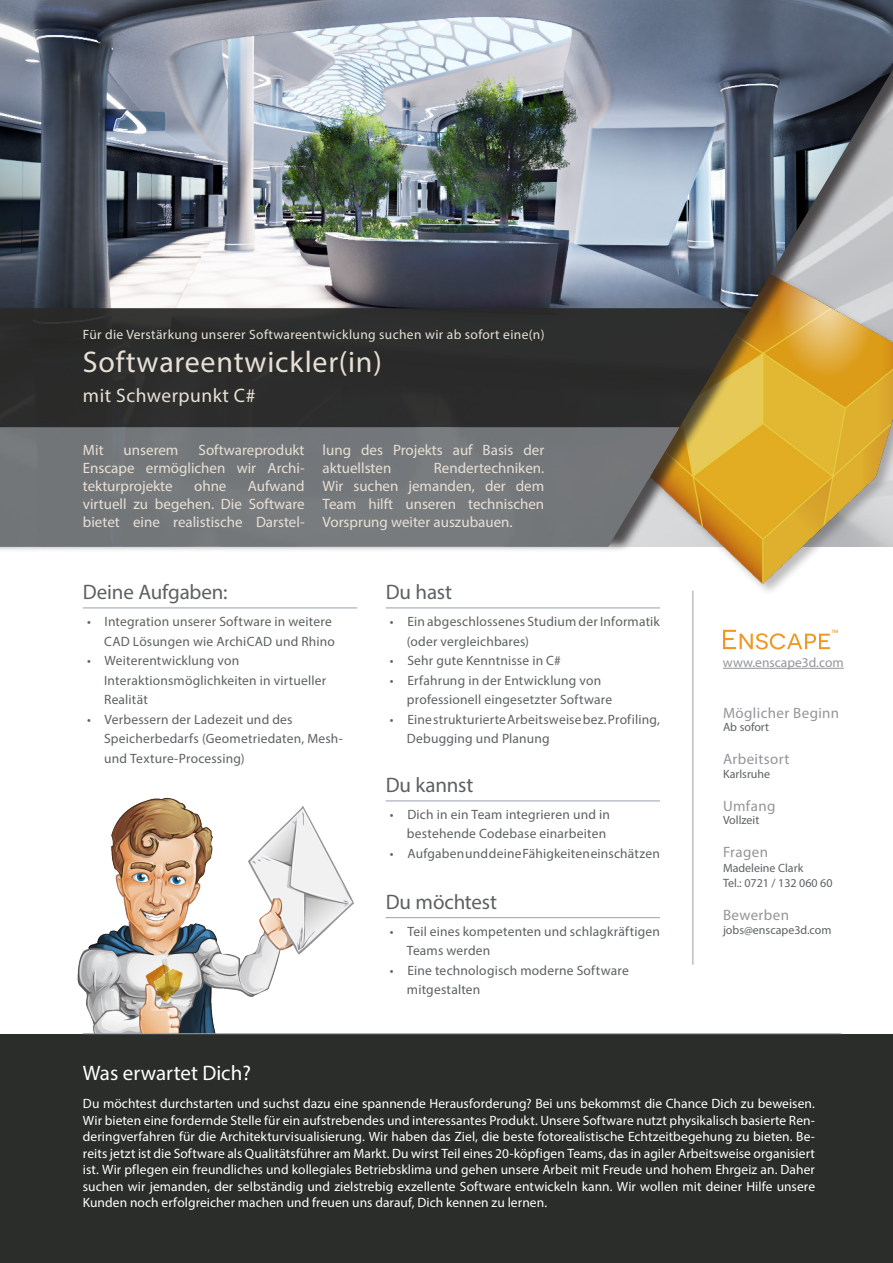
<style>
.page{position:relative;width:893px;height:1263px;background:#fff}
.page>*{position:absolute;margin:0;border:0;box-sizing:border-box;transform-origin:0 0}
.t1{font:30px "Myriad Pro";letter-spacing:.025em;color:#e8e0d6}
.t2{font:21px "Myriad Pro";letter-spacing:-.005em;color:#5d6161}
.t3{font:21px "Myriad Pro";color:#fff}
.t4{font:19.5px "Myriad Pro";letter-spacing:.025em;color:#e8e0d6}
.t5{font:15px/18px "Myriad Pro";color:#e8e0d6}
.t6{font:15px "Myriad Pro";letter-spacing:.025em;color:#939598}
.t7{font:13.5px/16.5px "Myriad Pro";letter-spacing:.005em;color:#fff;text-align:justify}
.t8{font:13.5px/19.5px "Myriad Pro";letter-spacing:.015em;color:#5d6161}
.t9{font:13.5px "Myriad Pro";letter-spacing:.025em;color:#e8e0d6}
.t10{font:13.5px "Myriad Pro";color:#939598}
.t11{font:12px "Myriad Pro";color:#5e6262}
.s1{color:#5e6262}
</style>
<div class="page">
<img style="left:77px;top:797px;width:277px;height:236px">
<div style="left:0;top:1034px;width:893px;height:229px;background:#2b2d2a"></div>
<img style="left:692px;top:553px;width:121px;height:38px">
<div style="left:0;top:0;width:893px;height:553px;background:#231f20;opacity:.75"></div>
<svg style="left:0;top:308px;width:750px;height:119px;fill:#2b2d2c"></svg>
<hr style="left:693px;top:591px;width:1px;height:374px;background:#9aa0b0">
<div style="left:0;top:427px;width:679px;height:119px;background:#74777a"></div>
<hr style="left:83px;top:1033px;width:758px;height:1px;background:#9aa0b0">
<hr style="left:83px;top:608px;width:274px;height:1px;background:#9aa0b0">
<hr style="left:723px;top:668px;width:121px;height:1px;background:#939598">
<svg style="left:723px;top:630px;width:115px;height:19px"></svg>
<hr style="left:386px;top:917px;width:274px;height:1px;background:#9aa0b0">
<hr style="left:386px;top:801px;width:274px;height:1px;background:#9aa0b0">
<hr style="left:386px;top:608px;width:274px;height:1px;background:#9aa0b0">
<p class="t9" style="left:83px;top:326px;width:463px">Für die Verstärkung unserer Softwareentwicklung suchen wir ab sofort eine(n)</p>
<p class="t1" style="left:83px;top:344px;width:300px">Softwareentwickler(in)</p>
<p class="t4" style="left:83px;top:384px;width:174px">mit Schwerpunkt C#</p>
<p class="t5" style="left:83px;top:440px;width:22px">Mit</p>
<p class="t5" style="left:124px;top:440px;width:56px">unserem</p>
<p class="t5" style="left:198px;top:440px;width:108px">Softwareprodukt</p>
<p class="t5" style="left:83px;top:458px;width:223px">Enscape ermöglichen wir Archi&shy;tekturprojekte</p>
<p class="t5" style="left:83px;top:476px;width:223px;text-align:justify;text-indent:165px">Aufwand virtuell zu begehen. Die Software bietet eine realistische Darstel-</p>
<p class="t5" style="left:194px;top:476px;width:34px">ohne</p>
<p class="t5" style="left:323px;top:440px;width:223px">lung des Projekts auf Basis der aktuellsten</p>
<p class="t5" style="left:323px;top:458px;width:223px;text-align:justify;text-indent:111px">Rendertechniken.<br>Wir suchen jemanden, der dem Team hilft unseren technischen</p>
<p class="t5" style="left:323px;top:512px;width:192px">Vorsprung weiter auszubauen.</p>
<p class="t2" style="left:83px;top:579px;width:146px">Deine Aufgaben:</p>
<p class="t8" style="left:87px;top:611px;width:249px;text-align:right"><span class="s1">•</span> Integration unserer Software in weitere<br>CAD Lösungen wie ArchiCAD und Rhino</p>
<p class="t8" style="left:104px;top:650px;width:224px;text-indent:-17px"><span class="s1">•</span> Weiterentwicklung von<br>Interaktionsmöglichkeiten in virtueller<br>Realität</p>
<p class="t8" style="left:104px;top:709px;width:240px;text-indent:-17px"><span class="s1">•</span> Verbessern der Ladezeit und des<br>Speicherbedarfs (Geometriedaten, Mesh&shy;und Texture-Processing)</p>
<p class="t3" style="left:83px;top:1060px;width:169px">Was erwartet Dich?</p>
<p class="t2" style="left:386px;top:579px;width:68px">Du hast</p>
<p class="t8" style="left:407px;top:611px;width:254px;text-indent:-17px"><span class="s1">•</span> Ein abgeschlossenes Studium der Informatik (oder vergleichbares)</p>
<p class="t8" style="left:390px;top:650px;width:172px"><span class="s1">•</span> Sehr gute Kenntnisse in C#</p>
<p class="t8" style="left:407px;top:670px;width:207px;text-indent:-17px"><span class="s1">•</span> Erfahrung in der Entwicklung von professionell eingesetzter Software</p>
<p class="t8" style="left:407px;top:709px;width:255px;text-indent:-17px"><span class="s1">•</span> Eine strukturierte Arbeitsweise bez. Profiling,<br>Debugging und Planung</p>
<p class="t2" style="left:386px;top:772px;width:89px">Du kannst</p>
<p class="t8" style="left:390px;top:804px;width:221px;text-align:right"><span class="s1">•</span> Dich in ein Team integrieren und in bestehende Codebase einarbeiten</p>
<p class="t8" style="left:390px;top:843px;width:271px"><span class="s1">•</span> Aufgaben und deine Fähigkeiten einschätzen</p>
<p class="t2" style="left:386px;top:889px;width:113px">Du möchtest</p>
<p class="t8" style="left:407px;top:921px;width:254px;text-indent:-17px"><span class="s1">•</span> Teil eines kompetenten und schlagkräftigen<br>Teams werden</p>
<p class="t8" style="left:407px;top:960px;width:223px;text-indent:-17px"><span class="s1">•</span> Eine technologisch moderne Software mitgestalten</p>
<p class="t10" style="left:723px;top:654px;width:122px">www.enscape3d.com</p>
<p class="t6" style="left:723px;top:703px;width:118px">Möglicher Beginn</p>
<p class="t11" style="left:723px;top:720px;width:48px">Ab sofort</p>
<p class="t6" style="left:723px;top:750px;width:68px">Arbeitsort</p>
<p class="t11" style="left:723px;top:766px;width:49px">Karlsruhe</p>
<p class="t6" style="left:723px;top:796px;width:54px">Umfang</p>
<p class="t11" style="left:723px;top:813px;width:38px">Vollzeit</p>
<p class="t6" style="left:723px;top:843px;width:47px">Fragen</p>
<p class="t11" style="left:723px;top:861px;width:82px">Madeleine Clark</p>
<p class="t11" style="left:723px;top:876px;width:111px">Tel.: 0721 / 132 060 60</p>
<p class="t6" style="left:723px;top:906px;width:68px">Bewerben</p>
<p class="t11" style="left:723px;top:922px;width:110px">jobs@enscape3d.com</p>
<p class="t7" style="left:83px;top:1095px;width:734px">Du möchtest durchstarten und suchst dazu eine spannende Herausforderung? Bei uns bekommst die Chance Dich zu beweisen.<br>Wir bieten eine fordernde Stelle für ein aufstrebendes und interessantes Produkt. Unsere Software nutzt physikalisch basierte Ren&shy;deringverfahren für die Architekturvisualisierung. Wir haben das Ziel, die beste fotorealistische Echtzeitbegehung zu bieten. Be&shy;reits jetzt ist die Software als Qualitätsführer am Markt. Du wirst Teil eines 20-köpfigen Teams, das in agiler Arbeitsweise organisiert ist. Wir pflegen ein freundliches und kollegiales Betriebsklima und gehen unsere Arbeit mit Freude und hohem Ehrgeiz an. Daher suchen wir jemanden, der selbständig und zielstrebig exzellente Software entwickeln kann. Wir wollen mit deiner Hilfe unsere Kunden noch erfolgreicher machen und freuen uns darauf, Dich kennen zu lernen.</p>
</div>
